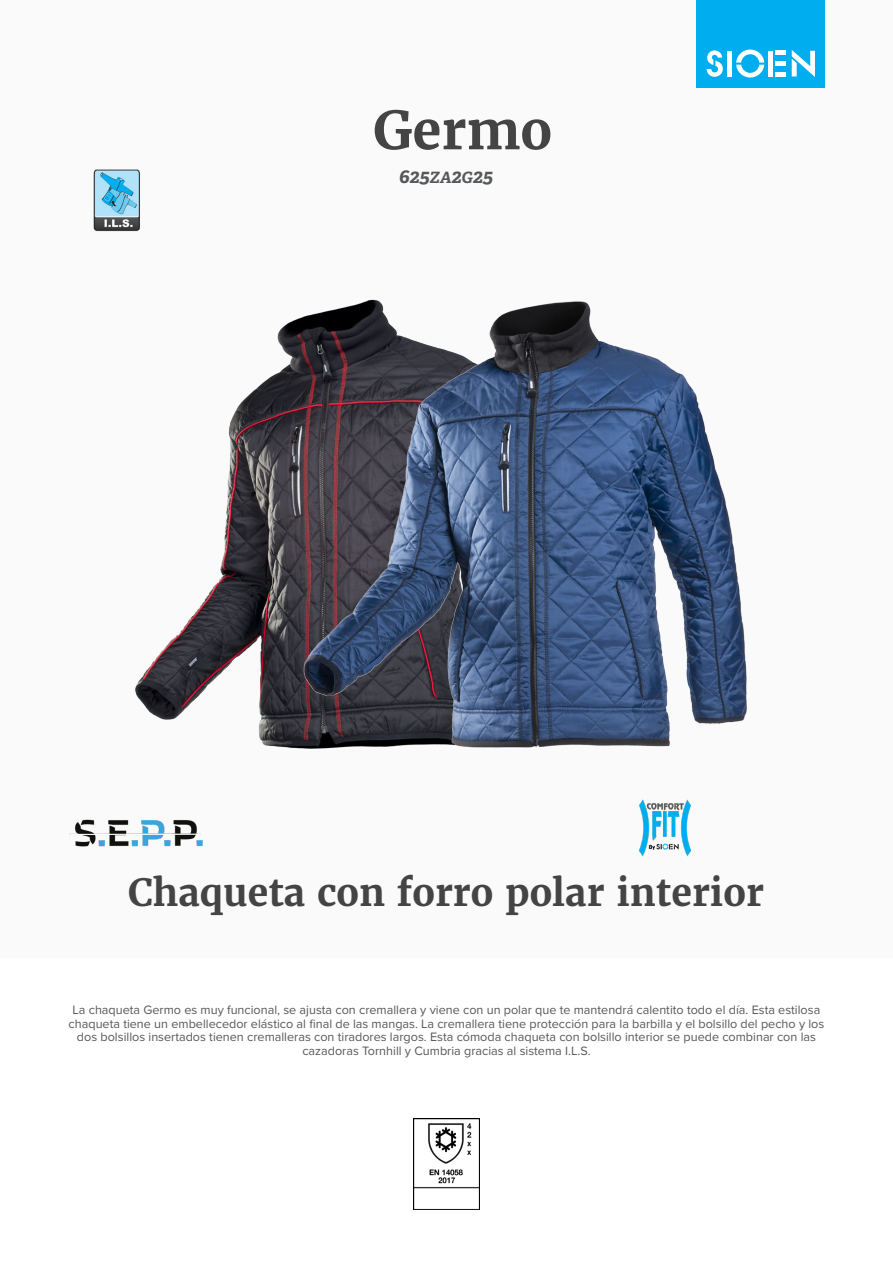
<style>
.page{position:relative;width:893px;height:1263px;background:#fff}
.page>*{position:absolute;margin:0;border:0;box-sizing:border-box;transform-origin:0 0}
.product_name{font:700 52.5px "Merriweather";color:#444}
.product_h2{font:700 37.5px "Merriweather";color:#444}
.product_ref{font:italic 700 19.5px "Adelle";color:#57585a}
.product_description{font:12.6px/13.6px "Proxima Nova";color:#57585a;text-align:center}
.s1{font-size:15.6px}
</style>
<div class="page">
<div style="left:0;top:0;width:893px;height:957px;background:#fafafa"></div>
<div style="left:697px;top:0;width:128px;height:88px;background:#00aeef"></div>
<svg style="left:707px;top:50px;width:16px;height:27px"></svg>
<svg style="left:736px;top:50px;width:28px;height:28px"></svg>
<div style="left:727px;top:51px;width:5px;height:26px;background:#fff"></div>
<div style="left:768px;top:51px;width:5px;height:26px;background:#fff"></div>
<div style="left:775px;top:72px;width:11px;height:5px;background:#fff"></div>
<div style="left:775px;top:61px;width:11px;height:5px;background:#fff"></div>
<hr style="left:775px;top:51px;width:11px;height:4px;background:#fff">
<svg style="left:792px;top:50px;width:23px;height:27px"></svg>
<img style="left:93px;top:169px;width:46px;height:63px">
<img style="left:69px;top:819px;width:41px;height:28px">
<img style="left:413px;top:1118px;width:67px;height:92px">
<img style="left:110px;top:170px;width:188px;height:677px">
<img style="left:298px;top:299px;width:449px;height:558px">
<p class="product_name" style="left:373px;top:97px;width:181px">Germo</p>
<p class="product_ref" style="left:399px;top:164px;width:96px">625<span class="s1">ZA</span>2<span class="s1">G</span>25</p>
<p class="product_h2" style="left:128px;top:868px;width:637px">Chaqueta con forro polar interior</p>
<p class="product_description" style="left:69px;top:1002px;width:757px">La chaqueta Germo es muy funcional, se ajusta con cremallera y viene con un polar que te mantendrá calentito todo el día. Esta estilosa chaqueta tiene un embellecedor elástico al final de las mangas. La cremallera tiene protección para la barbilla y el bolsillo del pecho y los dos bolsillos insertados tienen cremalleras con tiradores largos. Esta cómoda chaqueta con bolsillo interior se puede combinar con las cazadoras Tornhill y Cumbria gracias al sistema I.L.S.</p>
</div>
